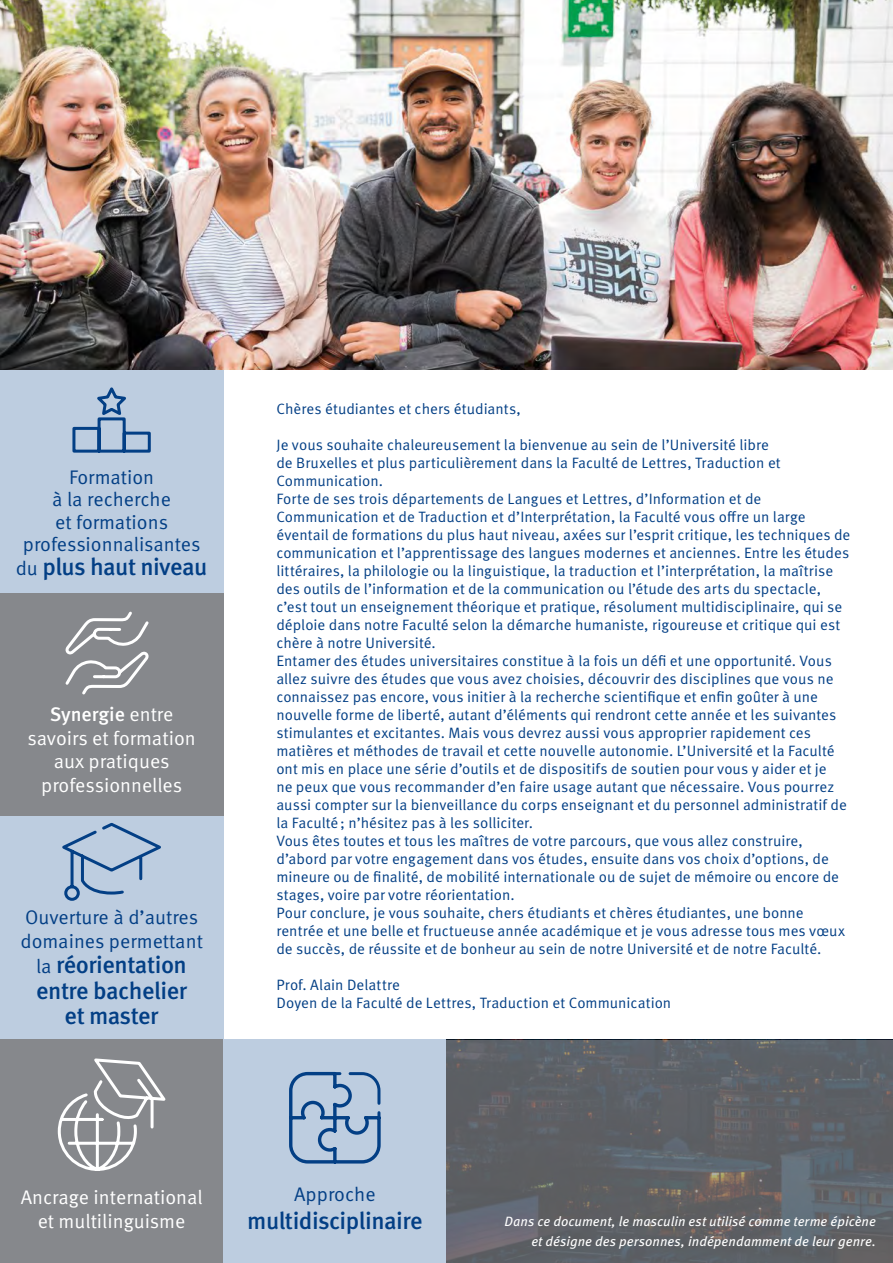
<style>
.page{position:relative;width:893px;height:1263px;background:#fff}
.page>*{position:absolute;margin:0;border:0;box-sizing:border-box;transform-origin:0 0}
.t1{font:500 24px/25.5px "Meta Pro";letter-spacing:-.02em;color:#033f85;text-align:center}
.t2{font:19.65px/22.5px "Meta Pro Norm";color:#033f85;text-align:center}
.t3{font:19.65px/23.5px "Meta Pro Norm";color:#fff;text-align:center}
.t4{font:500 19.65px "Meta Pro";color:#fff}
.t5{font:15px/18px "Meta Pro Norm";color:#033f85}
.t6{font:italic 13.5px/19.5px "Meta OT";color:#fff;text-align:right}
.s1{font-family:"Meta Pro Norm";font-weight:400;font-size:19.65px}
.s2{font-family:"Meta Pro Norm";font-weight:400}
</style>
<div class="page">
<img style="left:0;top:0;width:893px;height:370px">
<div style="left:0;top:370px;width:223px;height:224px;background:#bdcde0"></div>
<div style="left:0;top:593px;width:223px;height:223px;background:#86888c"></div>
<div style="left:0;top:816px;width:223px;height:224px;background:#bdcde0"></div>
<div style="left:0;top:1040px;width:223px;height:223px;background:#86888c"></div>
<div style="left:223px;top:1040px;width:223px;height:223px;background:#bdcde0"></div>
<svg style="left:57px;top:1058px;width:109px;height:113px"></svg>
<svg style="left:72px;top:387px;width:79px;height:66px"></svg>
<svg style="left:62px;top:823px;width:99px;height:78px"></svg>
<svg style="left:289px;top:1071px;width:92px;height:93px"></svg>
<svg style="left:65px;top:611px;width:84px;height:84px"></svg>
<svg style="left:446px;top:1040px;width:447px;height:223px;background:#5f6267"></svg>
<h2 class="t2" style="left:23px;top:464px;width:179px">Formation<br>à la recherche<br>et formations professionnalisantes</h2>
<h1 class="t1" style="left:16px;top:553px;width:193px"><span class="s1">du</span> plus haut niveau</h1>
<h2 class="t4" style="left:50px;top:699px;width:125px">Synergie <span class="s2">entre</span></h2>
<h2 class="t3" style="left:28px;top:725px;width:170px">savoirs et formation aux pratiques professionnelles</h2>
<h2 class="t2" style="left:20px;top:904px;width:184px;line-height:23.5px;text-align:left">Ouverture à d’autres domaines permettant</h2>
<h1 class="t1" style="left:36px;top:950px;width:153px"><span class="s1">la</span> réorientation entre bachelier et master</h1>
<p class="t5" style="left:276px;top:398px;width:246px">Chères étudiantes et chers étudiants,</p>
<p class="t5" style="left:276px;top:434px;width:575px">Je vous souhaite chaleureusement la bienvenue au sein de l’Université libre<br>de Bruxelles et plus particulièrement dans la Faculté de Lettres, Traduction et Communication.<br>Forte de ses trois départements de Langues et Lettres, d’Information et de Communication et de Traduction et d’Interprétation, la Faculté vous offre un large éventail de formations du plus haut niveau, axées sur l’esprit critique, les techniques de communication et l’apprentissage des langues modernes et anciennes. Entre les études littéraires, la philologie ou la linguistique, la traduction et l’interprétation, la maîtrise des outils de l’information et de la communication ou l’étude des arts du spectacle, c’est tout un enseignement théorique et pratique, résolument multidisciplinaire, qui se déploie dans notre Faculté selon la démarche humaniste, rigoureuse et critique qui est chère à notre Université.<br>Entamer des études universitaires constitue à la fois un défi et une opportunité. Vous allez suivre des études que vous avez choisies, découvrir des disciplines que vous ne connaissez pas encore, vous initier à la recherche scientifique et enfin goûter à une nouvelle forme de liberté, autant d’éléments qui rendront cette année et les suivantes stimulantes et excitantes. Mais vous devrez aussi vous approprier rapidement ces matières et méthodes de travail et cette nouvelle autonomie. L’Université et la Faculté ont mis en place une série d’outils et de dispositifs de soutien pour vous y aider et je<br>ne peux que vous recommander d’en faire usage autant que nécessaire. Vous pourrez aussi compter sur la bienveillance du corps enseignant et du personnel administratif de la Faculté; n’hésitez pas à les solliciter.<br>Vous êtes toutes et tous les maîtres de votre parcours, que vous allez construire, d’abord par votre engagement dans vos études, ensuite dans vos choix d’options, de mineure ou de finalité, de mobilité internationale ou de sujet de mémoire ou encore de stages, voire par votre réorientation.<br>Pour conclure, je vous souhaite, chers étudiants et chères étudiantes, une bonne rentrée et une belle et fructueuse année académique et je vous adresse tous mes vœux de succès, de réussite et de bonheur au sein de notre Université et de notre Faculté.</p>
<p class="t5" style="left:276px;top:974px;width:396px">Prof. Alain Delattre<br>Doyen de la Faculté de Lettres, Traduction et Communication</p>
<h2 class="t3" style="left:21px;top:1184px;width:183px">Ancrage international et multilinguisme</h2>
<h2 class="t2" style="left:294px;top:1181px;width:83px">Approche</h2>
<h1 class="t1" style="left:247px;top:1207px;width:177px">multidisciplinaire</h1>
<p class="t6" style="left:504px;top:1212px;width:373px">Dans ce document, le masculin est utilisé comme terme épicène et désigne des personnes, indépendamment de leur genre.</p>
</div>
